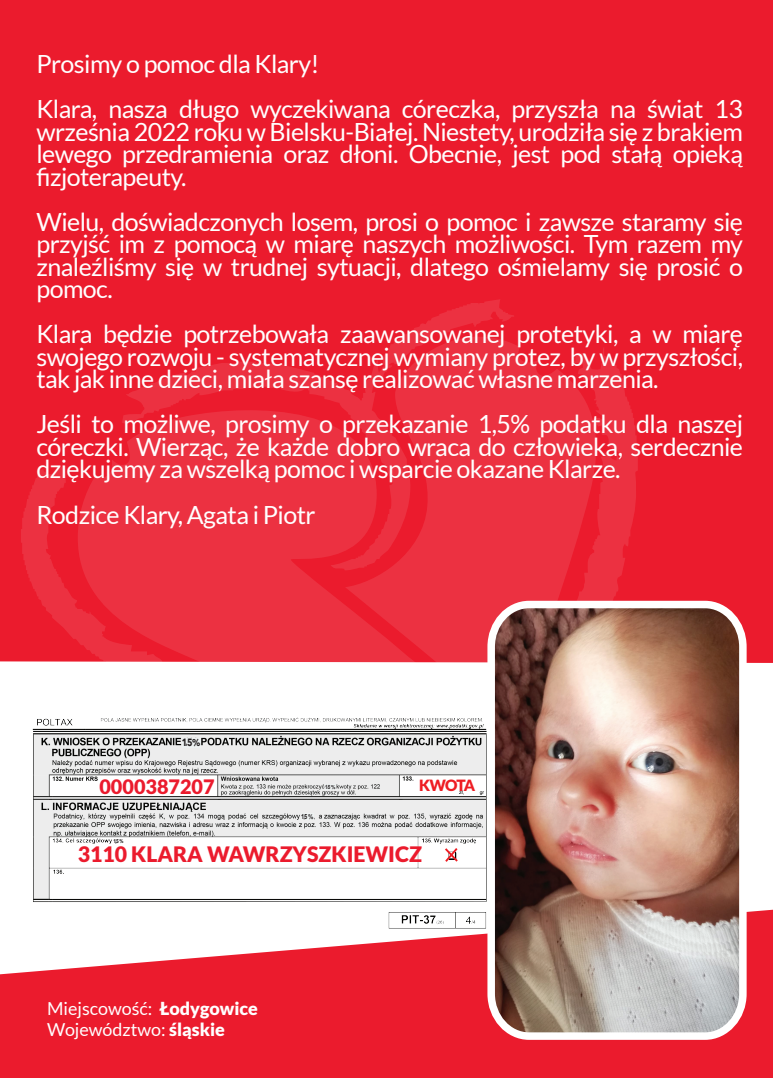
<style>
.page{position:relative;width:773px;height:1078px;background:#fff}
.page>*{position:absolute;margin:0;border:0;box-sizing:border-box;transform-origin:0 0}
.t1{font:25px/22.5px "Lato";letter-spacing:-.025em;color:#fff;text-align:justify}
.t2{font:900 21.25px "Lato";color:#eb1b2d}
.t3{font:900 19.75px "Lato";color:#eb1b2d}
.t4{font:18px/21.5px "Lato";color:#fff}
.t5{font:900 15.5px "Lato";letter-spacing:-.065em;color:#ee1d23}
.t6{font:700 10.5px "Avenir Next LT Pro";color:#231f20;scale:.81 1}
.t7{font:700 7px "Arial";color:#231f20;scale:.81 1}
.t8{font:700 5.75px "Arial";color:#231f20;scale:.81 1}
.t9{font:700 5.5px "Avenir Next LT Pro";color:#231f20;scale:.81 1}
.s1{font-size:8.25px}
.s2{font-size:9.75px}
.s3{font-size:4.5px}
.s4{font-size:5.5px}
.s5{font-size:6.5px}
.s6{font-weight:900}
</style>
<div class="page">
<div style="left:0;top:0;width:772px;height:785px;background:#eb1b2d"></div>
<svg style="left:21px;top:299px;width:616px;height:342px"></svg>
<svg style="left:78px;top:403px;width:419px;height:258px;fill:#ec3141"></svg>
<div style="left:0;top:661px;width:772px;height:124px;background:#fff"></div>
<svg style="left:0;top:909px;width:772px;height:168px;fill:#eb1b2d"></svg>
<img style="left:483px;top:597px;width:267px;height:446px">
<img style="left:22px;top:714px;width:483px;height:221px">
<div style="left:182px;top:737px;width:18px;height:10px;background:#edf1f2"></div>
<svg style="left:445px;top:847px;width:12px;height:14px"></svg>
<div style="left:301px;top:812px;width:12px;height:7px;background:#eef2f2"></div>
<div style="left:325px;top:783px;width:10px;height:6px;background:#eef2f2"></div>
<div style="left:114px;top:837px;width:12px;height:7px;background:#fff"></div>
<p class="t1" style="left:36px;top:41px;width:708px;line-height:45px">Prosimy o pomoc dla Klary!<br>Klara, nasza długo wyczekiwana córeczka, przyszła na świat 13</p>
<p class="t1" style="left:36px;top:120px;width:708px">września 2022 roku w Bielsku-Białej. Niestety, urodziła się z brakiem lewego przedramienia oraz dłoni. Obecnie, jest pod stałą opieką fizjoterapeuty.</p>
<p class="t1" style="left:36px;top:210px;width:708px">Wielu, doświadczonych losem, prosi o pomoc i zawsze staramy się przyjść im z pomocą w miarę naszych możliwości. Tym razem my znaleźliśmy się w trudnej sytuacji, dlatego ośmielamy się prosić o pomoc.</p>
<p class="t1" style="left:36px;top:323px;width:708px">Klara będzie potrzebowała zaawansowanej protetyki, a w miarę swojego rozwoju - systematycznej wymiany protez, by w przyszłości, tak jak inne dzieci, miała szansę realizować własne marzenia.</p>
<p class="t1" style="left:36px;top:413px;width:708px">Jeśli to możliwe, prosimy o przekazanie 1,5% podatku dla naszej córeczki. Wierząc, że każde dobro wraca do człowieka, serdecznie dziękujemy za wszelką pomoc i wsparcie okazane Klarze.</p>
<p class="t1" style="left:36px;top:503px;width:280px">Rodzice Klary, Agata i Piotr</p>
<p class="t6" style="left:182px;top:735px;width:25px">1 5<span class="s1">,</span> <span class="s2">%</span></p>
<p class="t3" style="left:99px;top:774px;width:117px">0000387207</p>
<p class="t5" style="left:419px;top:776px;width:57px">KWOTA</p>
<p class="t8" style="left:325px;top:782px;width:14px">1 5<span class="s3">,</span> <span class="s4">%</span></p>
<p class="t7" style="left:301px;top:811px;width:17px">1 5<span class="s4">,</span> <span class="s5">%</span></p>
<p class="t9" style="left:113px;top:837px;width:14px">1 5, %</p>
<p class="t2" style="left:78px;top:841px;width:345px">3110 KLARA WAWRZYSZKIEWICZ</p>
<p class="t4" style="left:47px;top:996px;width:212px">Miejscowość: <span class="s6">Łodygowice<br></span>Województwo: <span class="s6">śląskie</span></p>
</div>
